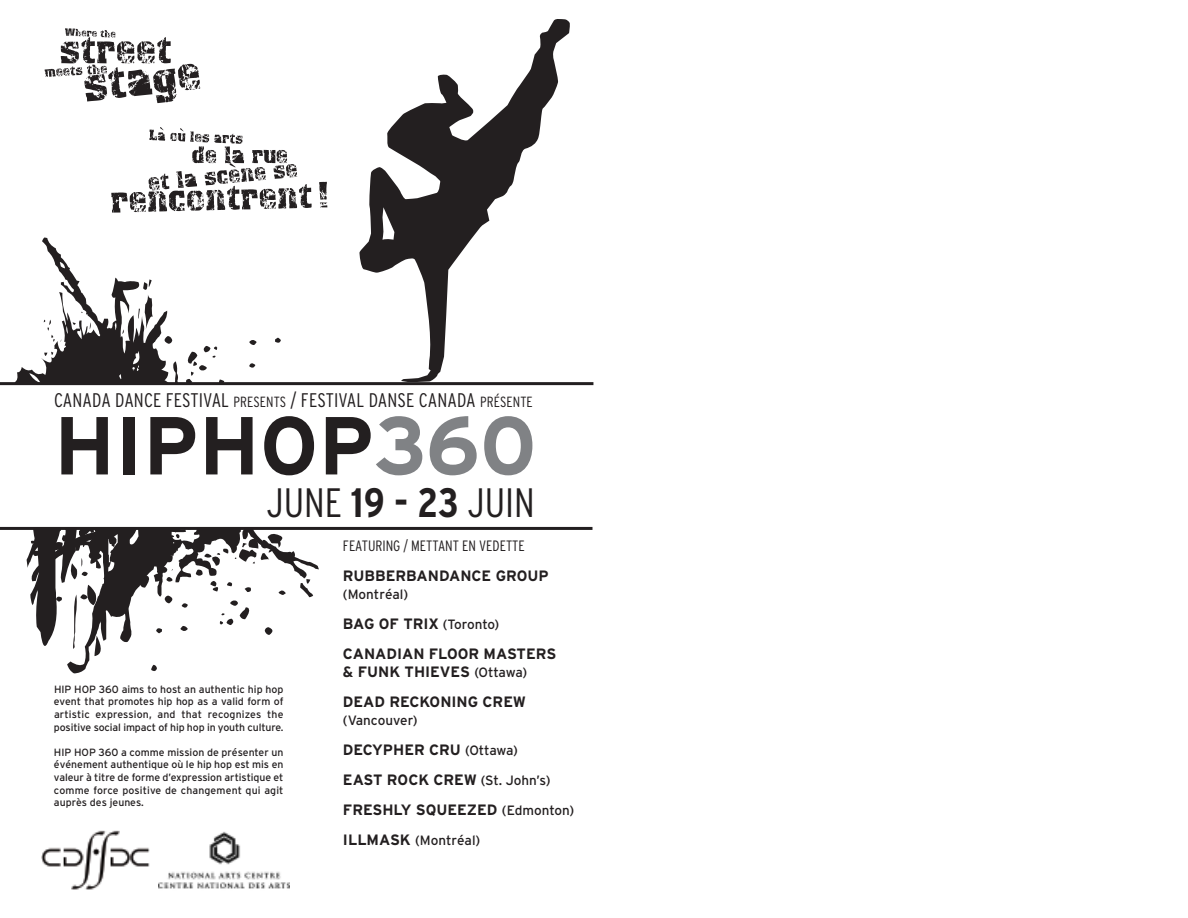
<style>
.page{position:relative;width:1188px;height:918px;background:#fff}
.page>*{position:absolute;margin:0;border:0;box-sizing:border-box;transform-origin:0 0}
.t1{font:700 82.05px "Interstate";color:#231f20}
.t2{font:300 condensed 40.95px "Interstate";color:#231f20}
.t3{font:300 condensed 19.65px "Interstate";letter-spacing:.005em;color:#231f20}
.t4{font:700 15px/30px "Interstate";color:#231f20}
.t5{font:300 condensed 15px "Interstate";color:#231f20}
.t6{font:13.5px "Interstate";color:#231f20}
.t7{font:10.5px/12.6px "Interstate";color:#231f20;text-align:justify}
.s1{font-size:14.7px}
.s2{color:#808285}
.s3{font-weight:700}
.s4{font-weight:400;font-size:13.5px}
.s5{font-weight:700;font-size:15px}
</style>
<div class="page">
<svg style="left:41px;top:237px;width:127px;height:436px"></svg>
<svg style="left:15px;top:336px;width:304px;height:299px"></svg>
<div style="left:3px;top:384px;width:582px;height:144px;background:#fff"></div>
<hr style="left:0;top:527px;width:592px;height:3px;background:#231f20">
<hr style="left:0;top:382px;width:593px;height:3px;background:#231f20">
<svg style="left:360px;top:19px;width:210px;height:363px"></svg>
<div style="left:98px;top:116px;width:241px;height:127px;background:#fff"></div>
<svg style="left:111px;top:127px;width:201px;height:86px"></svg>
<svg style="left:319px;top:182px;width:8px;height:25px"></svg>
<svg style="left:45px;top:28px;width:155px;height:75px"></svg>
<img style="left:41px;top:830px;width:108px;height:60px">
<img style="left:159px;top:831px;width:130px;height:58px">
<h3 class="t3" style="left:54px;top:389px;width:480px">CANADA DANCE FESTIVAL <span class="s1">PRESENTS</span> / FESTIVAL DANSE CANADA <span class="s1">PRÉSENTE</span></h3>
<h1 class="t1" style="left:54px;top:398px;width:484px">HIPHOP<span class="s2">360</span></h1>
<h2 class="t2" style="left:267px;top:479px;width:270px">JUNE <span class="s3">19 - 23</span> JUIN</h2>
<p class="t7" style="left:54px;top:683px;width:231px">HIP HOP 360 aims to host an authentic hip hop event that promotes hip hop as a valid form of artistic expression, and that recognizes the positive social impact of hip hop in youth culture.</p>
<p class="t7" style="left:54px;top:746px;width:231px">HIP HOP 360 a comme mission de présenter un événement authentique où le hip hop est mis en valeur à titre de forme d’expression artistique et comme force positive de changement qui agit auprès des jeunes.</p>
<h3 class="t5" style="left:343px;top:537px;width:183px">FEATURING / METTANT EN VEDETTE</h3>
<h3 class="t4" style="left:343px;top:561px;width:207px">RUBBERBANDANCE GROUP</h3>
<p class="t6" style="left:343px;top:586px;width:67px">(Montréal)</p>
<h3 class="t4" style="left:343px;top:609px;width:215px">BAG OF TRIX <span class="s4">(Toronto)<br></span>CANADIAN FLOOR MASTERS</h3>
<h3 class="t4" style="left:343px;top:657px;width:186px">&amp; FUNK THIEVES <span class="s4">(Ottawa)<br></span>DEAD RECKONING CREW</h3>
<p class="t6" style="left:343px;top:712px;width:76px">(Vancouver)</p>
<h3 class="t4" style="left:343px;top:735px;width:233px">DECYPHER CRU <span class="s4">(Ottawa)<br></span>EAST ROCK CREW <span class="s4">(St. John’s)<br></span>FRESHLY SQUEEZED <span class="s4">(Edmonton)</span></h3>
<p class="t6" style="left:343px;top:832px;width:139px"><span class="s5">ILLMASK</span> (Montréal)</p>
</div>
